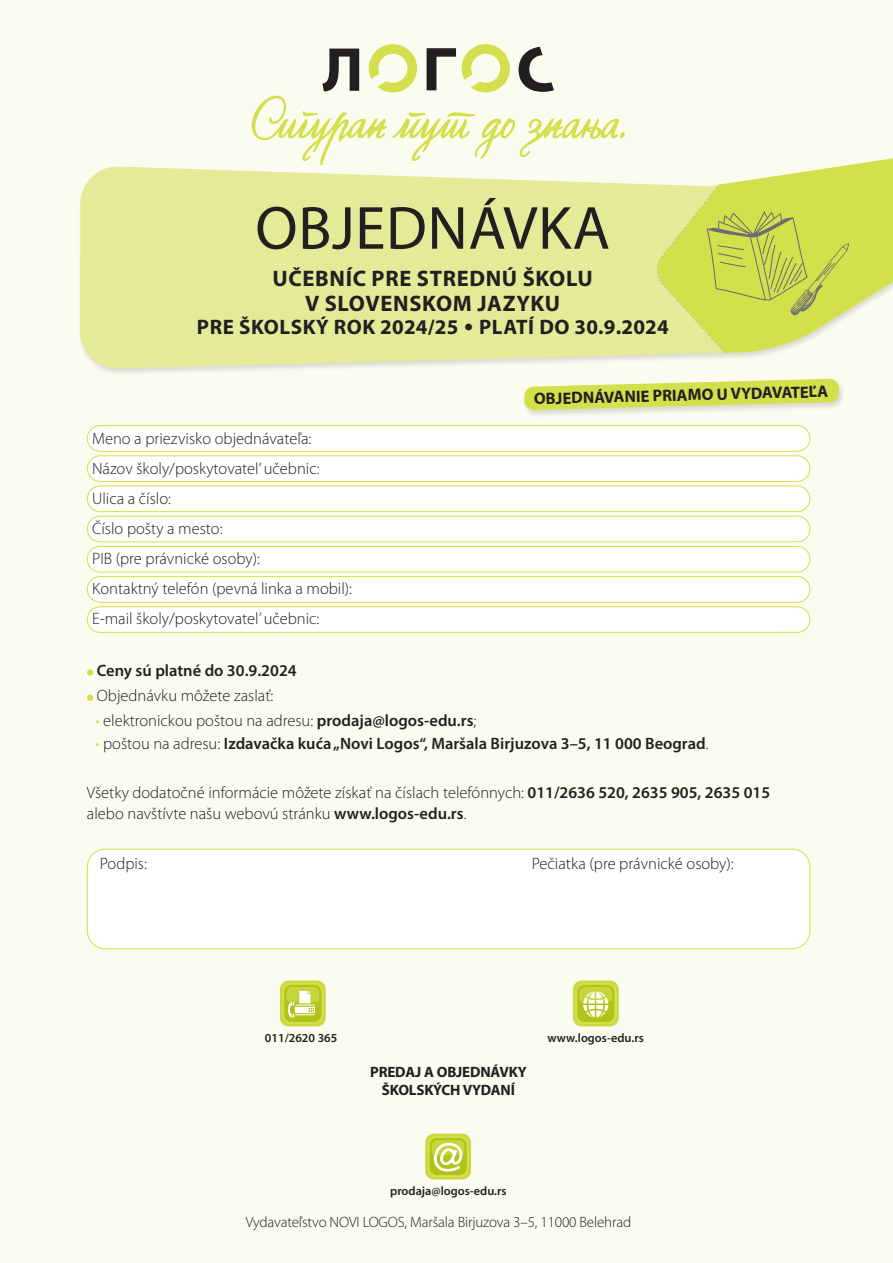
<style>
.page{position:relative;width:893px;height:1263px;background:#fafcf0}
.page>*{position:absolute;margin:0;border:0;box-sizing:border-box;transform-origin:0 0}
.t1{font:61.35px "Myriad Pro";letter-spacing:.01em;color:#231f20}
.t2{font:700 22.5px/24.8px "Myriad Pro";letter-spacing:.03em;color:#231f20;text-align:center}
.t3{font:700 21px "Myriad Pro";letter-spacing:.025em;color:#231f20}
.t4{font:300 16.5px/30px "Myriad Pro";color:#231f20}
.t5{font:600 16.5px "Myriad Pro";color:#231f20}
.t6{font:700 16.5px "Myriad Pro";color:#231f20}
.t7{font:300 15px "Myriad Pro";letter-spacing:-.01em;color:#231f20}
.t8{font:700 15px/18px "Myriad Pro";letter-spacing:-.01em;color:#231f20;text-align:center}
.t9{font:600 12.3px "Myriad Pro";color:#231f20}
.s1{font-family:"DIN Pro";font-weight:400}
.s2{color:#d4df4c}
.s3{font-weight:600}
.s4{font-weight:300;color:#d4df4c}
.s5{font-weight:300}
</style>
<div class="page">
<div style="left:78px;top:142px;width:815px;height:234px;background:#231f20;opacity:.15"></div>
<svg style="left:80px;top:143px;width:813px;height:226px;fill:#e4ea97"></svg>
<svg style="left:656px;top:158px;width:237px;height:211px"></svg>
<svg style="left:251px;top:44px;width:380px;height:131px"></svg>
<div style="left:522px;top:378px;width:324px;height:40px;background:#231f20;opacity:.15"></div>
<svg style="left:524px;top:379px;width:315px;height:31px"></svg>
<div style="left:87px;top:426px;width:723px;height:25px;background:#fff;border-radius:13px"></div>
<div style="left:87px;top:425px;width:723px;height:27px;border:1px solid #d4df4c;border-radius:13px"></div>
<div style="left:87px;top:456px;width:723px;height:25px;background:#fff;border-radius:13px"></div>
<div style="left:87px;top:455px;width:723px;height:27px;border:1px solid #d4df4c;border-radius:13px"></div>
<div style="left:87px;top:486px;width:723px;height:26px;background:#fff;border-radius:13px"></div>
<div style="left:87px;top:486px;width:723px;height:26px;border:1px solid #d4df4c;border-radius:13px"></div>
<div style="left:87px;top:516px;width:723px;height:26px;background:#fff;border-radius:13px"></div>
<div style="left:87px;top:516px;width:723px;height:26px;border:1px solid #d4df4c;border-radius:13px"></div>
<div style="left:87px;top:546px;width:723px;height:26px;background:#fff;border-radius:13px"></div>
<div style="left:87px;top:546px;width:723px;height:26px;border:1px solid #d4df4c;border-radius:13px"></div>
<div style="left:87px;top:577px;width:723px;height:25px;background:#fff;border-radius:13px"></div>
<div style="left:87px;top:576px;width:723px;height:26px;border:1px solid #d4df4c;border-radius:13px"></div>
<div style="left:87px;top:607px;width:723px;height:25px;background:#fff;border-radius:13px"></div>
<div style="left:87px;top:606px;width:723px;height:27px;border:1px solid #d4df4c;border-radius:13px"></div>
<div style="left:87px;top:849px;width:723px;height:100px;background:#fff;border-radius:18px"></div>
<div style="left:87px;top:849px;width:723px;height:100px;border:1px solid #d4df4c;border-radius:18px"></div>
<div style="left:87px;top:669px;width:6px;height:7px;background:#d4df4c;border-radius:50%"></div>
<svg style="left:87px;top:695px;width:6px;height:6px"></svg>
<div style="left:573px;top:980px;width:46px;height:46px;background:#cad841;border-radius:9px"></div>
<svg style="left:575px;top:983px;width:41px;height:41px"></svg>
<div style="left:577px;top:985px;width:37px;height:37px;background:#b0c316;border-radius:7px"></div>
<svg style="left:579px;top:987px;width:34px;height:31px"></svg>
<div style="left:280px;top:980px;width:46px;height:46px;background:#cad841;border-radius:9px"></div>
<svg style="left:282px;top:983px;width:41px;height:41px"></svg>
<div style="left:284px;top:985px;width:37px;height:37px;background:#b0c316;border-radius:7px"></div>
<svg style="left:286px;top:987px;width:34px;height:30px"></svg>
<div style="left:425px;top:1134px;width:46px;height:45px;background:#cad841;border-radius:9px"></div>
<svg style="left:427px;top:1136px;width:42px;height:41px"></svg>
<svg style="left:430px;top:1138px;width:37px;height:37px"></svg>
<svg style="left:432px;top:1140px;width:33px;height:32px"></svg>
<h1 class="t1" style="left:255px;top:190px;width:356px">OBJEDNÁVKA</h1>
<h2 class="t2" style="left:272px;top:266px;width:322px">UČEBNÍC PRE STREDNÚ ŠKOLU<br>V SLOVENSKOM JAZYKU</h2>
<p class="t3" style="left:197px;top:313px;width:473px">PRE ŠKOLSKÝ ROK 2024/25 <span class="s1">•</span> PLATÍ DO 30.9.2024</p>
<p class="t4" style="left:92px;top:424px;width:262px">Meno a priezvisko objednávateľa:<br>Názov školy/poskytovatel’ učebnic:<br>Ulica a číslo:<br>Číslo pošty a mesto:<br>PIB (pre právnické osoby):<br>Kontaktný telefón (pevná linka a mobil):<br>E-mail školy/poskytovatel’ učebnic:</p>
<p class="t6" style="left:534px;top:387px;width:296px;rotate:-1deg">OBJEDNÁVANIE PRIAMO U VYDAVATEĽA</p>
<p class="t5" style="left:97px;top:660px;width:201px">Ceny sú platné do 30.9.2024</p>
<p class="t4" style="left:97px;top:681px;width:178px">Objednávku môžete zaslať:</p>
<p class="t4" style="left:95px;top:706px;width:382px"><span class="s2">•</span> elektronickou poštou na adresu: <span class="s3">prodaja@logos-edu.rs</span>;</p>
<p class="t5" style="left:95px;top:733px;width:615px"><span class="s4">•</span> <span class="s5">poštou na adresu:</span> Izdavačka kuća „Nоvi Lоgоs“, Maršala Birjuzоva 3–5, 11 000 Beоgrad<span class="s5">.</span></p>
<p class="t4" style="left:87px;top:782px;width:685px;line-height:21px">Všetky dodatočné informácie môžete získať na číslach telefónnych: <span class="s3">011/2636 520, 2635 905, 2635 015 </span>alebo navštívte našu webovú stránku <span class="s3">www.logos-edu.rs</span>.</p>
<p class="t4" style="left:100px;top:849px;width:49px">Podpis:</p>
<p class="t4" style="left:532px;top:849px;width:204px">Pečiatka (pre právnické osoby):</p>
<p class="t9" style="left:265px;top:1030px;width:74px">011/2620 365</p>
<p class="t9" style="left:547px;top:1030px;width:98px">www.logos-edu.rs</p>
<p class="t8" style="left:370px;top:1062px;width:158px">PREDAJ A OBJEDNÁVKY<br>ŠKOLSKÝCH VYDANÍ</p>
<p class="t9" style="left:390px;top:1183px;width:118px">prodaja@logos-edu.rs</p>
<p class="t7" style="left:246px;top:1214px;width:387px">Vydavateľstvo NOVI LOGOS, Maršala Birjuzova 3–5, 11000 Belehrad</p>
</div>
